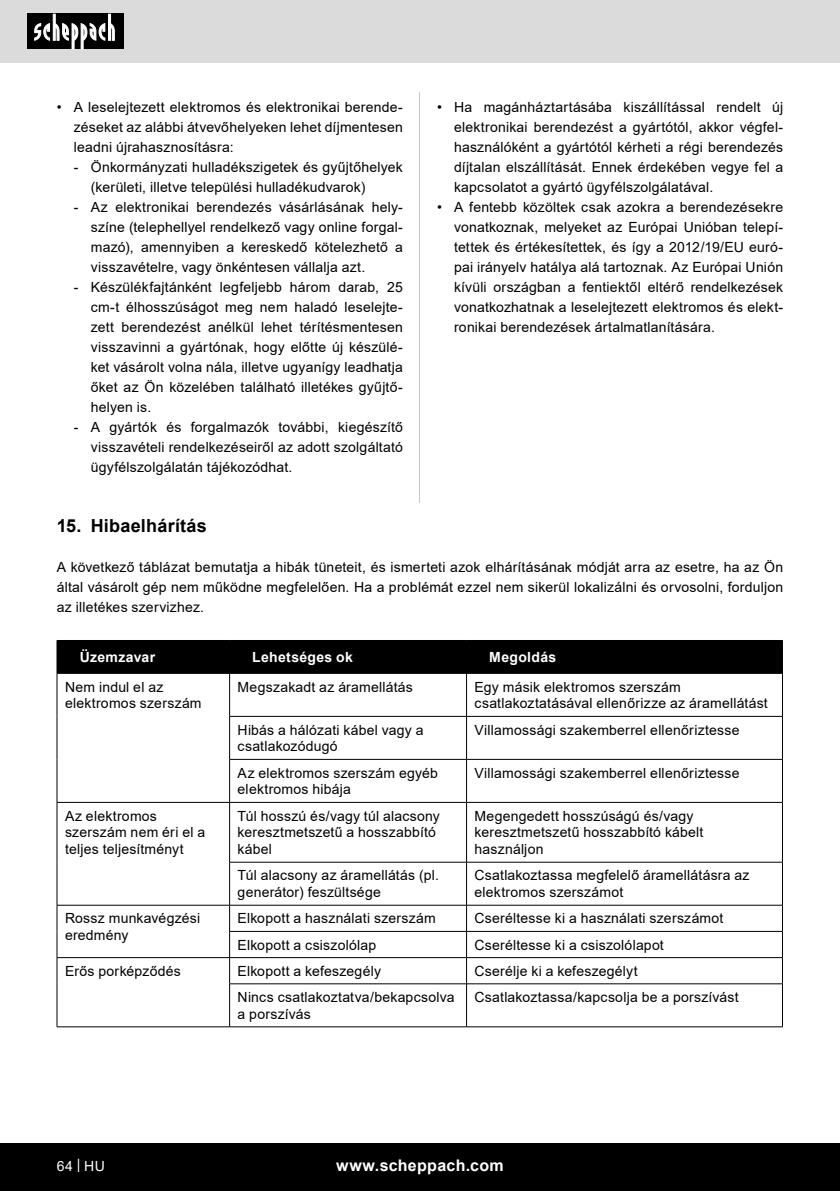
<style>
.page{position:relative;width:840px;height:1191px;background:#fff}
.page>*{position:absolute;margin:0;border:0;box-sizing:border-box;transform-origin:0 0}
.t1{font:700 18px "Arial";letter-spacing:.01em;color:#000}
.t2{font:700 16px "Arial";letter-spacing:.02em;color:#fff}
.t3{font:14px/20px "Arial";letter-spacing:.015em;color:#000}
.t4{font:700 14px "Arial";letter-spacing:.025em;color:#fff}
.t5{font:14px "Arial";color:#fff}
</style>
<div class="page">
<div style="left:0;top:0;width:839px;height:63px;background:#dbdbdb"></div>
<div style="left:0;top:1143px;width:839px;height:48px;background:#000"></div>
<div style="left:27px;top:14px;width:96px;height:35px;background:#000"></div>
<svg style="left:34px;top:14px;width:81px;height:35px"></svg>
<hr style="left:419px;top:92px;width:1px;height:1025px;background:#c7c7c7">
<div style="left:57px;top:503px;width:725px;height:614px;background:#fff"></div>
<div style="left:58px;top:641px;width:723px;height:32px;background:#000"></div>
<svg style="left:58px;top:674px;width:723px;height:352px"></svg>
<hr style="left:57px;top:640px;width:172px;height:1px;background:#000">
<hr style="left:57px;top:641px;width:1px;height:32px;background:#000">
<hr style="left:229px;top:640px;width:237px;height:1px;background:#000">
<hr style="left:229px;top:641px;width:1px;height:32px;background:#000">
<hr style="left:466px;top:640px;width:316px;height:1px;background:#000">
<hr style="left:466px;top:641px;width:1px;height:32px;background:#000">
<hr style="left:781px;top:641px;width:1px;height:32px;background:#000">
<hr style="left:57px;top:673px;width:172px;height:1px;background:#000">
<hr style="left:57px;top:673px;width:1px;height:43px;background:#000">
<hr style="left:57px;top:716px;width:1px;height:43px;background:#000">
<hr style="left:57px;top:759px;width:1px;height:43px;background:#000">
<hr style="left:229px;top:673px;width:237px;height:1px;background:#000">
<hr style="left:229px;top:673px;width:1px;height:43px;background:#000">
<hr style="left:466px;top:673px;width:316px;height:1px;background:#000">
<hr style="left:466px;top:673px;width:1px;height:43px;background:#000">
<hr style="left:781px;top:673px;width:1px;height:43px;background:#000">
<hr style="left:229px;top:716px;width:237px;height:1px;background:#000">
<hr style="left:229px;top:716px;width:1px;height:43px;background:#000">
<hr style="left:466px;top:716px;width:316px;height:1px;background:#000">
<hr style="left:466px;top:716px;width:1px;height:43px;background:#000">
<hr style="left:781px;top:716px;width:1px;height:43px;background:#000">
<hr style="left:229px;top:759px;width:237px;height:1px;background:#000">
<hr style="left:229px;top:759px;width:1px;height:43px;background:#000">
<hr style="left:466px;top:759px;width:316px;height:1px;background:#000">
<hr style="left:466px;top:759px;width:1px;height:43px;background:#000">
<hr style="left:781px;top:759px;width:1px;height:43px;background:#000">
<hr style="left:57px;top:802px;width:172px;height:1px;background:#000">
<hr style="left:57px;top:802px;width:1px;height:60px;background:#000">
<hr style="left:57px;top:862px;width:1px;height:43px;background:#000">
<hr style="left:229px;top:802px;width:237px;height:1px;background:#000">
<hr style="left:229px;top:802px;width:1px;height:60px;background:#000">
<hr style="left:466px;top:802px;width:316px;height:1px;background:#000">
<hr style="left:466px;top:802px;width:1px;height:60px;background:#000">
<hr style="left:781px;top:802px;width:1px;height:60px;background:#000">
<hr style="left:229px;top:862px;width:237px;height:1px;background:#000">
<hr style="left:229px;top:862px;width:1px;height:43px;background:#000">
<hr style="left:466px;top:862px;width:316px;height:1px;background:#000">
<hr style="left:466px;top:862px;width:1px;height:43px;background:#000">
<hr style="left:781px;top:862px;width:1px;height:43px;background:#000">
<hr style="left:57px;top:905px;width:172px;height:1px;background:#000">
<hr style="left:229px;top:905px;width:237px;height:1px;background:#000">
<hr style="left:466px;top:905px;width:316px;height:1px;background:#000">
<hr style="left:229px;top:931px;width:237px;height:1px;background:#000">
<hr style="left:466px;top:931px;width:316px;height:1px;background:#000">
<hr style="left:57px;top:957px;width:172px;height:1px;background:#000">
<svg style="left:57px;top:905px;width:1px;height:78px"></svg>
<hr style="left:57px;top:983px;width:1px;height:43px;background:#000">
<hr style="left:57px;top:1026px;width:172px;height:1px;background:#000">
<hr style="left:229px;top:957px;width:237px;height:1px;background:#000">
<svg style="left:229px;top:905px;width:1px;height:78px"></svg>
<hr style="left:466px;top:957px;width:316px;height:1px;background:#000">
<svg style="left:466px;top:905px;width:1px;height:78px"></svg>
<hr style="left:229px;top:983px;width:237px;height:1px;background:#000">
<hr style="left:229px;top:984px;width:1px;height:42px;background:#000">
<hr style="left:466px;top:983px;width:316px;height:1px;background:#000">
<hr style="left:466px;top:984px;width:1px;height:42px;background:#000">
<hr style="left:781px;top:984px;width:1px;height:42px;background:#000">
<hr style="left:229px;top:1026px;width:237px;height:1px;background:#000">
<hr style="left:466px;top:1026px;width:316px;height:1px;background:#000">
<p class="t3" style="left:74px;top:97px;width:330px;text-align:justify;text-indent:-17px">• A leselejtezett elektromos és elektronikai berende&shy;zéseket az alábbi átvevőhelyeken lehet díjmentesen leadni újrahasznosításra:</p>
<p class="t3" style="left:91px;top:157px;width:313px;text-indent:-17px">- Önkormányzati hulladékszigetek és gyűjtőhelyek (kerületi, illetve települési hulladékudvarok)</p>
<p class="t3" style="left:91px;top:197px;width:313px;text-align:justify;text-indent:-17px">- Az elektronikai berendezés vásárlásának hely&shy;színe (telephellyel rendelkező vagy online forgal&shy;mazó), amennyiben a kereskedő kötelezhető a visszavételre, vagy önkéntesen vállalja azt.</p>
<p class="t3" style="left:91px;top:277px;width:313px;text-align:justify;text-indent:-17px">- Készülékfajtánként legfeljebb három darab, 25 cm-t élhosszúságot meg nem haladó leselejte&shy;zett berendezést anélkül lehet térítésmentesen visszavinni a gyártónak, hogy előtte új készülé&shy;ket vásárolt volna nála, illetve ugyanígy leadhatja őket az Ön közelében található illetékes gyűjtő&shy;helyen is.</p>
<p class="t3" style="left:91px;top:417px;width:313px;text-align:justify;text-indent:-17px">- A gyártók és forgalmazók további, kiegészítő visszavételi rendelkezéseiről az adott szolgáltató ügyfélszolgálatán tájékozódhat.</p>
<p class="t3" style="left:454px;top:97px;width:330px;text-align:justify;text-indent:-17px">• Ha magánháztartásába kiszállítással rendelt új elektronikai berendezést a gyártótól, akkor végfel&shy;használóként a gyártótól kérheti a régi berendezés díjtalan elszállítását. Ennek érdekében vegye fel a kapcsolatot a gyártó ügyfélszolgálatával.</p>
<p class="t3" style="left:454px;top:197px;width:330px;text-align:justify;text-indent:-17px">• A fentebb közöltek csak azokra a berendezésekre vonatkoznak, melyeket az Európai Unióban telepí&shy;tettek és értékesítettek, és így a 2012/19/EU euró&shy;pai irányelv hatálya alá tartoznak. Az Európai Unión kívüli országban a fentiektől eltérő rendelkezések vonatkozhatnak a leselejtezett elektromos és elekt&shy;ronikai berendezések ártalmatlanítására.</p>
<p class="t1" style="left:57px;top:513px;width:152px">15. Hibaelhárítás</p>
<p class="t3" style="left:57px;top:557px;width:727px;text-align:justify">A következő táblázat bemutatja a hibák tüneteit, és ismerteti azok elhárításának módját arra az esetre, ha az Ön által vásárolt gép nem működne megfelelően. Ha a problémát ezzel nem sikerül lokalizálni és orvosolni, forduljon az illetékes szervizhez.</p>
<p class="t4" style="left:80px;top:647px;width:77px">Üzemzavar</p>
<p class="t4" style="left:252px;top:647px;width:102px">Lehetséges ok</p>
<p class="t4" style="left:489px;top:647px;width:68px">Megoldás</p>
<p class="t3" style="left:65px;top:678px;width:138px;line-height:16.8px">Nem indul el az elektromos szerszám</p>
<p class="t3" style="left:237px;top:676px;width:177px">Megszakadt az áramellátás</p>
<p class="t3" style="left:474px;top:678px;width:294px;line-height:16.8px">Egy másik elektromos szerszám csatlakoztatásával ellenőrizze az áramellátást</p>
<p class="t3" style="left:237px;top:721px;width:187px;line-height:16.8px">Hibás a hálózati kábel vagy a csatlakozódugó</p>
<p class="t3" style="left:474px;top:719px;width:266px">Villamossági szakemberrel ellenőriztesse</p>
<p class="t3" style="left:237px;top:764px;width:202px;line-height:16.8px">Az elektromos szerszám egyéb elektromos hibája</p>
<p class="t3" style="left:474px;top:762px;width:266px">Villamossági szakemberrel ellenőriztesse</p>
<p class="t3" style="left:65px;top:807px;width:142px;line-height:16.8px">Az elektromos szerszám nem éri el a teljes teljesítményt</p>
<p class="t3" style="left:237px;top:807px;width:204px;line-height:16.8px">Túl hosszú és/vagy túl alacsony keresztmetszetű a hosszabbító kábel</p>
<p class="t3" style="left:474px;top:807px;width:230px;line-height:16.8px">Megengedett hosszúságú és/vagy keresztmetszetű hosszabbító kábelt használjon</p>
<p class="t3" style="left:237px;top:867px;width:203px;line-height:16.8px">Túl alacsony az áramellátás (pl. generátor) feszültsége</p>
<p class="t3" style="left:474px;top:867px;width:276px;line-height:16.8px">Csatlakoztassa megfelelő áramellátásra az elektromos szerszámot</p>
<p class="t3" style="left:65px;top:910px;width:137px;line-height:16.8px">Rossz munkavégzési eredmény</p>
<p class="t3" style="left:237px;top:908px;width:199px">Elkopott a használati szerszám</p>
<p class="t3" style="left:474px;top:908px;width:250px">Cseréltesse ki a használati szerszámot</p>
<p class="t3" style="left:237px;top:934px;width:140px">Elkopott a csiszolólap</p>
<p class="t3" style="left:474px;top:934px;width:191px">Cseréltesse ki a csiszolólapot</p>
<p class="t3" style="left:65px;top:960px;width:117px">Erős porképződés</p>
<p class="t3" style="left:237px;top:960px;width:145px">Elkopott a kefeszegély</p>
<p class="t3" style="left:474px;top:960px;width:164px">Cserélje ki a kefeszegélyt</p>
<p class="t3" style="left:237px;top:988px;width:218px;line-height:16.8px">Nincs csatlakoztatva/bekapcsolva a porszívás</p>
<p class="t3" style="left:474px;top:987px;width:265px">Csatlakoztassa/kapcsolja be a porszívást</p>
<p class="t5" style="left:57px;top:1156px;width:50px">64 | HU</p>
<p class="t2" style="left:336px;top:1154px;width:169px">www.scheppach.com</p>
</div>
